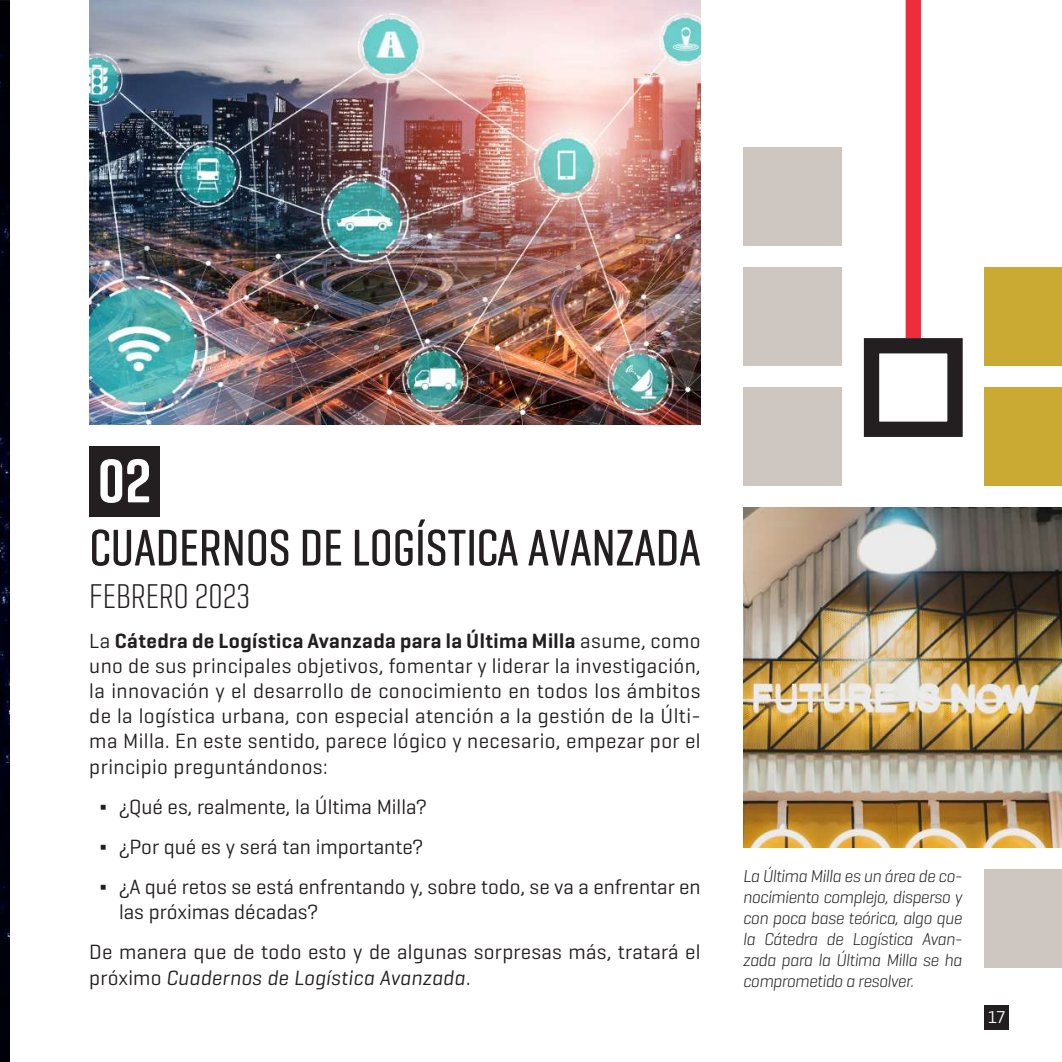
<style>
.page{position:relative;width:1062px;height:1062px;background:#fff}
.page>*{position:absolute;margin:0;border:0;box-sizing:border-box;transform-origin:0 0}
.t1{font:700 63px "Geogrotesque Comp";color:#fff}
.t2{font:600 52.5px "Geogrotesque Comp";color:#231f20}
.t3{font:35px "Geogrotesque Comp";color:#231f20}
.t4{font:21px/25.2px "Geogrotesque";color:#231f20}
.t5{font:italic 21px "Geogrotesque";letter-spacing:.01em;color:#231f20}
.t6{font:italic 300 17.5px/21px "Geogrotesque";letter-spacing:-.03em;color:#231f20;text-align:justify}
.t7{font:17.5px "Geogrotesque";color:#fff}
.s1{font-weight:600}
.s2{font-style:normal}
</style>
<div class="page">
<div style="left:984px;top:1005px;width:25px;height:25px;background:#231f20"></div>
<img style="left:743px;top:508px;width:319px;height:339px">
<img style="left:0;top:0;width:10px;height:1062px">
<div style="left:905px;top:0;width:16px;height:338px;background:#ee2c3b"></div>
<div style="left:864px;top:338px;width:98px;height:99px;border:15px solid #231f20"></div>
<div style="left:743px;top:387px;width:99px;height:99px;background:#cdc6c1"></div>
<div style="left:743px;top:267px;width:99px;height:99px;background:#cdc6c1"></div>
<div style="left:743px;top:147px;width:99px;height:98px;background:#cdc6c1"></div>
<img style="left:89px;top:0;width:611px;height:425px">
<div style="left:984px;top:387px;width:78px;height:99px;background:#caaa32"></div>
<div style="left:984px;top:267px;width:78px;height:99px;background:#caaa32"></div>
<div style="left:984px;top:869px;width:78px;height:99px;background:#cdc6c1"></div>
<div style="left:89px;top:446px;width:71px;height:71px;background:#231f20"></div>
<h1 class="t1" style="left:98px;top:442px;width:55px">02</h1>
<h2 class="t2" style="left:89px;top:515px;width:613px">CUADERNOS DE LOGÍSTICA AVANZADA</h2>
<h3 class="t3" style="left:89px;top:574px;width:162px">FEBRERO 2023</h3>
<p class="t4" style="left:89px;top:627px;width:613px;text-align:justify">La <span class="s1">Cátedra de Logística Avanzada para la Última Milla</span> asume, como uno de sus principales objetivos, fomentar y liderar la investigación, la innovación y el desarrollo de conocimiento en todos los ámbitos de la logística urbana, con especial atención a la gestión de la Últi&shy;ma Milla. En este sentido, parece lógico y necesario, empezar por el principio preguntándonos:</p>
<p class="t4" style="left:99px;top:786px;width:603px;line-height:40.1px"><span class="s1">Δ</span> ¿Qué es, realmente, la Última Milla?<br><span class="s1">Δ</span> ¿Por qué es y será tan importante?<br><span class="s1">Δ</span> ¿A qué retos se está enfrentando y, sobre todo, se va a enfrentar en</p>
<p class="t4" style="left:89px;top:891px;width:613px;line-height:40.1px;text-indent:30px">las próximas décadas?<br>De manera que de todo esto y de algunas sorpresas más, tratará el</p>
<p class="t5" style="left:89px;top:964px;width:382px"><span class="s2">próximo</span> Cuadernos de Logística Avanzada<span class="s2">.</span></p>
<p class="t6" style="left:743px;top:865px;width:221px">La Última Milla es un área de co&shy;nocimiento complejo, disperso y con poca base teórica, algo que la Cátedra de Logística Avan&shy;zada para la Última Milla se ha comprometido a resolver.</p>
<p class="t7" style="left:988px;top:1006px;width:19px">17</p>
</div>
